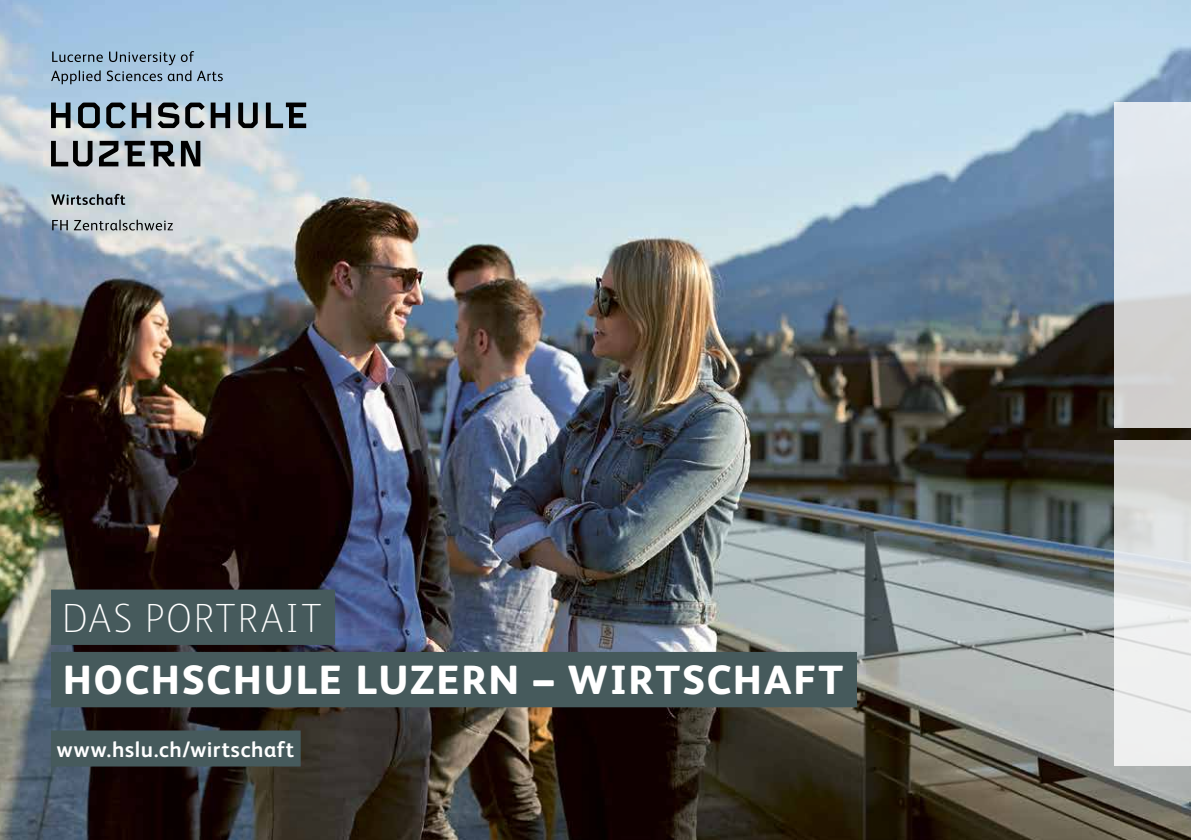
<style>
.page{position:relative;width:1191px;height:840px;background:#fff}
.page>*{position:absolute;margin:0;border:0;box-sizing:border-box;transform-origin:0 0}
.t1{font:800 40.8px "FS Albert";letter-spacing:.045em;color:#fff}
.t2{font:100 40.8px "FS Albert";letter-spacing:.045em;color:#fff}
.t3{font:700 22px "FS Albert";letter-spacing:.03em;color:#fff}
</style>
<div class="page">
<img style="left:0;top:0;width:1191px;height:839px">
<svg style="left:51px;top:141px;width:41px;height:25px"></svg>
<svg style="left:181px;top:141px;width:19px;height:25px"></svg>
<svg style="left:99px;top:141px;width:19px;height:25px"></svg>
<svg style="left:125px;top:141px;width:49px;height:25px"></svg>
<svg style="left:51px;top:102px;width:19px;height:26px"></svg>
<svg style="left:78px;top:102px;width:22px;height:26px"></svg>
<svg style="left:106px;top:102px;width:20px;height:26px"></svg>
<svg style="left:132px;top:102px;width:19px;height:26px"></svg>
<svg style="left:185px;top:102px;width:20px;height:26px"></svg>
<svg style="left:211px;top:102px;width:19px;height:26px"></svg>
<svg style="left:238px;top:102px;width:20px;height:26px"></svg>
<svg style="left:157px;top:102px;width:22px;height:26px"></svg>
<svg style="left:266px;top:102px;width:40px;height:26px"></svg>
<svg style="left:51px;top:51px;width:172px;height:33px;background:#8faac0"></svg>
<svg style="left:51px;top:194px;width:74px;height:11px"></svg>
<svg style="left:52px;top:219px;width:121px;height:11px"></svg>
<div style="left:51px;top:589px;width:284px;height:55px;background:#465a5c"></div>
<div style="left:51px;top:651px;width:806px;height:56px;background:#465a5c"></div>
<div style="left:51px;top:730px;width:250px;height:36px;background:#465a5c"></div>
<div style="left:1114px;top:102px;width:77px;height:325px;background:linear-gradient(to bottom,#e6eef7,#ceccca)"></div>
<div style="left:1114px;top:440px;width:77px;height:325px;background:linear-gradient(to bottom,#d1d2d1,#f6f7f8)"></div>
<p class="t2" style="left:62px;top:590px;width:261px">DAS PORTRAIT</p>
<p class="t1" style="left:63px;top:650px;width:781px">HOCHSCHULE LUZERN – WIRTSCHAFT</p>
<p class="t3" style="left:57px;top:733px;width:239px">www.hslu.ch/wirtschaft</p>
</div>
